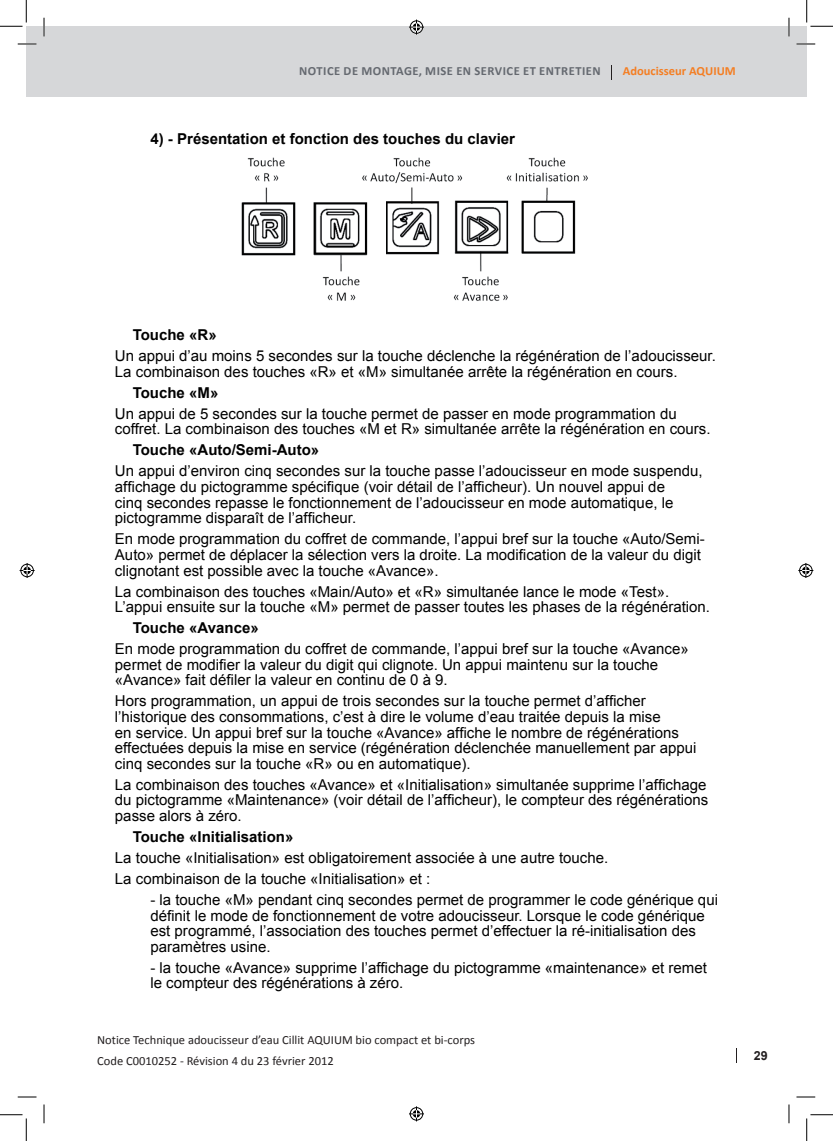
<style>
.page{position:relative;width:833px;height:1141px;background:#fff}
.page>*{position:absolute;margin:0;border:0;box-sizing:border-box;transform-origin:0 0}
.t1{font:15px/15.6px "Arial";color:#000}
.t2{font:700 15px "Arial";color:#000}
.t3{font:12.5px "Calibri";color:#231f20}
.t4{font:700 12.5px "Calibri";letter-spacing:.04em;color:#656970}
.t5{font:700 12.5px "Calibri";color:#f47e23}
.t6{font:700 12.5px "Arial";color:#231f20}
</style>
<div class="page">
<div style="left:26px;top:26px;width:780px;height:71px;background:#d6d7d9"></div>
<img style="left:241px;top:157px;width:347px;height:144px">
<svg style="left:18px;top:43px;width:18px;height:2px"></svg>
<svg style="left:796px;top:43px;width:18px;height:2px"></svg>
<svg style="left:18px;top:1096px;width:18px;height:1px"></svg>
<svg style="left:796px;top:1096px;width:18px;height:1px"></svg>
<svg style="left:43px;top:18px;width:2px;height:18px"></svg>
<svg style="left:43px;top:1104px;width:2px;height:19px"></svg>
<svg style="left:788px;top:18px;width:1px;height:18px"></svg>
<svg style="left:788px;top:1104px;width:1px;height:19px"></svg>
<svg style="left:0;top:0;width:27px;height:27px"></svg>
<svg style="left:0;top:1114px;width:27px;height:26px"></svg>
<svg style="left:806px;top:0;width:26px;height:27px"></svg>
<svg style="left:806px;top:1114px;width:26px;height:26px"></svg>
<svg style="left:409px;top:20px;width:15px;height:15px"></svg>
<svg style="left:409px;top:1106px;width:15px;height:15px"></svg>
<svg style="left:20px;top:563px;width:15px;height:15px"></svg>
<svg style="left:798px;top:563px;width:14px;height:15px"></svg>
<p class="t4" style="left:299px;top:62px;width:301px">NOTICE DE MONTAGE, MISE EN SERVICE ET ENTRETIEN</p>
<p class="t5" style="left:622px;top:62px;width:114px">ADOUCISSEUR AQUIUM</p>
<p class="t2" style="left:150px;top:128px;width:366px">4) - Présentation et fonction des touches du clavier</p>
<p class="t2" style="left:133px;top:325px;width:85px">Touche «R»</p>
<p class="t1" style="left:115px;top:348px;width:602px">Un appui d’au moins 5 secondes sur la touche déclenche la régénération de l’adoucisseur.<br>La combinaison des touches «R» et «M» simultanée arrête la régénération en cours.</p>
<p class="t2" style="left:133px;top:382px;width:87px">Touche «M»</p>
<p class="t1" style="left:115px;top:406px;width:597px">Un appui de 5 secondes sur la touche permet de passer en mode programmation du coffret. La combinaison des touches «M et R» simultanée arrête la régénération en cours.</p>
<p class="t2" style="left:133px;top:440px;width:188px">Touche «Auto/Semi-Auto»</p>
<p class="t1" style="left:115px;top:463px;width:588px">Un appui d’environ cinq secondes sur la touche passe l’adoucisseur en mode suspendu, affichage du pictogramme spécifique (voir détail de l’afficheur). Un nouvel appui de<br>cinq secondes repasse le fonctionnement de l’adoucisseur en mode automatique, le pictogramme disparaît de l’afficheur.</p>
<p class="t1" style="left:115px;top:531px;width:591px">En mode programmation du coffret de commande, l’appui bref sur la touche «Auto/Semi-<br>Auto» permet de déplacer la sélection vers la droite. La modification de la valeur du digit clignotant est possible avec la touche «Avance».</p>
<p class="t1" style="left:115px;top:583px;width:596px">La combinaison des touches «Main/Auto» et «R» simultanée lance le mode «Test».<br>L’appui ensuite sur la touche «M» permet de passer toutes les phases de la régénération.</p>
<p class="t2" style="left:133px;top:617px;width:127px">Touche «Avance»</p>
<p class="t1" style="left:115px;top:641px;width:575px">En mode programmation du coffret de commande, l’appui bref sur la touche «Avance» permet de modifier la valeur du digit qui clignote. Un appui maintenu sur la touche «Avance» fait défiler la valeur en continu de 0 à 9.</p>
<p class="t1" style="left:115px;top:693px;width:582px">Hors programmation, un appui de trois secondes sur la touche permet d’afficher l’historique des consommations, c’est à dire le volume d’eau traitée depuis la mise<br>en service. Un appui bref sur la touche «Avance» affiche le nombre de régénérations effectuées depuis la mise en service (régénération déclenchée manuellement par appui cinq secondes sur la touche «R» ou en automatique).</p>
<p class="t1" style="left:115px;top:776px;width:594px">La combinaison des touches «Avance» et «Initialisation» simultanée supprime l’affichage du pictogramme «Maintenance» (voir détail de l’afficheur), le compteur des régénérations passe alors à zéro.</p>
<p class="t2" style="left:133px;top:826px;width:162px">Touche «Initialisation»</p>
<p class="t1" style="left:115px;top:847px;width:494px;line-height:21px">La touche «Initialisation» est obligatoirement associée à une autre touche.<br>La combinaison de la touche «Initialisation» et :</p>
<p class="t1" style="left:150px;top:891px;width:568px">- la touche «M» pendant cinq secondes permet de programmer le code générique qui définit le mode de fonctionnement de votre adoucisseur. Lorsque le code générique est programmé, l’association des touches permet d’effectuer la ré-initialisation des paramètres usine.</p>
<p class="t1" style="left:150px;top:959px;width:557px">- la touche «Avance» supprime l’affichage du pictogramme «maintenance» et remet le compteur des régénérations à zéro.</p>
<p class="t3" style="left:97px;top:1031px;width:226px">Notice Technique adoucisseur d’eau Cillit AQUIUM</p>
<p class="t3" style="left:355px;top:1031px;width:121px">bio compact et bi-corps</p>
<p class="t3" style="left:97px;top:1053px;width:238px">Code C0010252 - Révision 4 du 23 février 2012</p>
<p class="t6" style="left:753px;top:1047px;width:15px">29</p>
</div>
